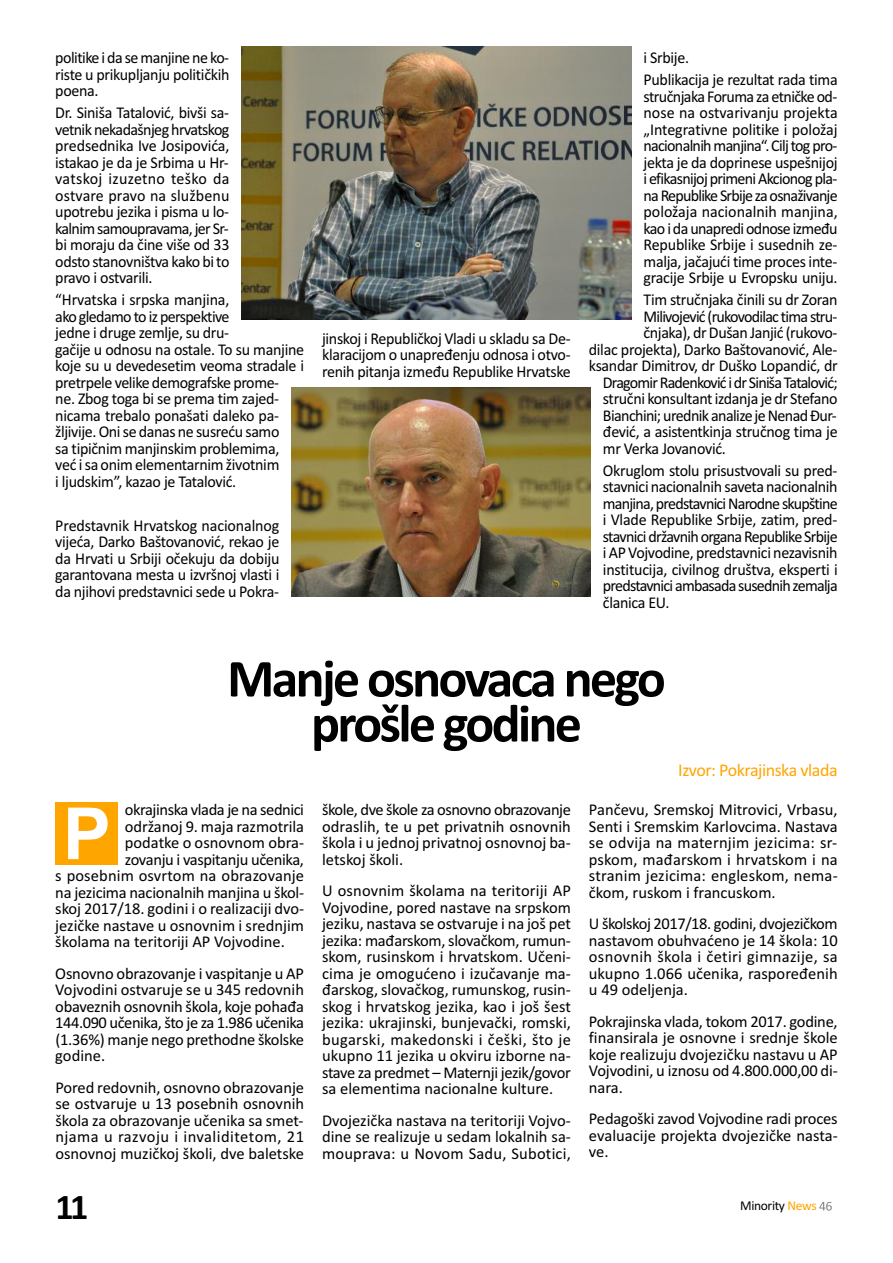
<style>
.page{position:relative;width:893px;height:1263px;background:#fff}
.page>*{position:absolute;margin:0;border:0;box-sizing:border-box;transform-origin:0 0}
.t1{font:700 72px "Arial";color:#fff}
.t2{font:700 54px/45px "Calibri";letter-spacing:-.05em;color:#000;text-align:center}
.t3{font:700 36px "Calibri";color:#000}
.t4{font:18px "Calibri";letter-spacing:-.025em;color:#ffa500}
.t5{font:16.5px/16.5px "Calibri";letter-spacing:-.02em;color:#000;text-align:justify}
.t6{font:16.5px "Calibri";color:#000}
.t7{font:16.5px "Calibri";letter-spacing:-.05em;color:#000}
.t8{font:16.5px "Calibri";letter-spacing:-.045em;color:#000}
.t9{font:16.5px "Calibri";letter-spacing:.005em;color:#000}
.t10{font:13.5px "Calibri";letter-spacing:-.025em;color:#000}
.s1{color:#ffa500}
</style>
<div class="page">
<svg style="left:819px;top:1202px;width:13px;height:8px"></svg>
<div style="left:55px;top:802px;width:62px;height:63px;background:#ffa500"></div>
<img style="left:241px;top:46px;width:390px;height:273px">
<img style="left:291px;top:387px;width:300px;height:210px">
<p class="t5" style="left:55px;top:49px;width:176px">politike i da se manjine ne ko&shy;riste u prikupljanju političkih poena.</p>
<p class="t5" style="left:55px;top:104px;width:176px">Dr. Siniša Tatalović, bivši sa&shy;vetnik nekadašnjeg hrvatskog predsednika Ive Josipovića, istakao je da je Srbima u Hr&shy;vatskoj izuzetno teško da ostvare pravo na službenu upotrebu jezika i pisma u lo&shy;kalnim samoupravama, jer Sr&shy;bi moraju da čine više od 33 odsto stanovništva kako bi to pravo i ostvarili.</p>
<p class="t5" style="left:55px;top:291px;width:250px;text-align:left">“Hrvatska i srpska manjina,<br>ako gledamo to iz perspektive<br>jedne i druge zemlje, su dru-<br>gačije u odnosu na ostale. To su manjine koje su u devedesetim veoma stradale i pretrpele velike demografske prome-<br>ne. Zbog toga bi se prema tim zajed&shy;nicama trebalo ponašati daleko pa&shy;žljivije. Oni se danas ne susreću samo<br>sa tipičnim manjinskim problemima, već i sa onim elementarnim životnim<br>i ljudskim”, kazao je Tatalović.</p>
<p class="t5" style="left:55px;top:517px;width:226px">Predstavnik Hrvatskog nacionalnog vijeća, Darko Baštovanović, rekao je da Hrvati u Srbiji očekuju da dobiju garantovana mesta u izvršnoj vlasti i da njihovi predstavnici sede u Pokra-</p>
<p class="t5" style="left:322px;top:330px;width:250px">jinskoj i Republičkoj Vladi u skladu sa De&shy;klaracijom o unapređenju odnosa i otvo&shy;renih pitanja između Republike Hrvatske</p>
<p class="t5" style="left:643px;top:47px;width:196px;line-height:21.9px">i Srbije.<br>Publikacija je rezultat rada tima</p>
<p class="t5" style="left:643px;top:88px;width:196px">stručnjaka Foruma za etničke od&shy;nose na ostvarivanju projekta „Integrativne politike i položaj nacionalnih manjina“. Cilj tog pro&shy;jekta je da doprinese uspešnijoj i efikasnijoj primeni Akcionog pla&shy;na Republike Srbije za osnaživanje položaja nacionalnih manjina, kao i da unapredi odnose između Republike Srbije i susednih ze&shy;malja, jačajući time proces inte&shy;gracije Srbije u Evropsku uniju.</p>
<p class="t5" style="left:643px;top:291px;width:196px">Tim stručnjaka činili su dr Zoran</p>
<p class="t8" style="left:643px;top:306px;width:195px">Milivojević (rukovodilac tima stru-</p>
<p class="t5" style="left:643px;top:324px;width:195px">čnjaka), dr Dušan Janjić (rukovo-</p>
<p class="t5" style="left:589px;top:341px;width:250px">dilac projekta), Darko Baštovanović, Ale-</p>
<p class="t5" style="left:589px;top:357px;width:250px">ksandar Dimitrov, dr Duško Lopandić, dr</p>
<p class="t7" style="left:603px;top:372px;width:236px">Dragomir Radenković i dr Siniša Tatalović;</p>
<p class="t5" style="left:603px;top:390px;width:236px">stručni konsultant izdanja je dr Stefano</p>
<p class="t5" style="left:603px;top:407px;width:235px">Bianchini; urednik analize je Nenad Đur-</p>
<p class="t5" style="left:603px;top:423px;width:236px">đević, a asistentkinja stručnog tima je</p>
<p class="t5" style="left:603px;top:440px;width:124px">mr Verka Jovanović.</p>
<p class="t5" style="left:603px;top:462px;width:236px">Okruglom stolu prisustvovali su pred&shy;stavnici nacionalnih saveta nacionalnih manjina, predstavnici Narodne skupštine i Vlade Republike Srbije, zatim, pred&shy;stavnici državnih organa Republike Srbije i AP Vojvodine, predstavnici nezavisnih institucija, civilnog društva, eksperti i predstavnici ambasada susednih zemalja članica EU.</p>
<h2 class="t2" style="left:227px;top:655px;width:440px">Manje osnovaca nego prošle godine</h2>
<p class="t4" style="left:678px;top:759px;width:161px">Izvor: Pokrajinska vlada</p>
<p class="t5" style="left:125px;top:801px;width:181px">okrajinska vlada je na sednici</p>
<p class="t5" style="left:125px;top:818px;width:181px">održanoj 9. maja razmotrila</p>
<p class="t6" style="left:125px;top:833px;width:181px">podatke o osnovnom obra-</p>
<p class="t5" style="left:125px;top:851px;width:181px">zovanju i vaspitanju učenika,</p>
<p class="t9" style="left:55px;top:866px;width:250px">s posebnim osvrtom na obrazovanje</p>
<p class="t5" style="left:55px;top:884px;width:250px">na jezicima nacionalnih manjina u škol-</p>
<p class="t6" style="left:55px;top:899px;width:250px">skoj 2017/18. godini i o realizaciji dvo-</p>
<p class="t6" style="left:55px;top:915px;width:250px">jezičke nastave u osnovnim i srednjim</p>
<p class="t6" style="left:55px;top:932px;width:231px">školama na teritoriji AP Vojvodine.</p>
<p class="t5" style="left:55px;top:965px;width:250px">Osnovno obrazovanje i vaspitanje u AP Vojvodini ostvaruje se u 345 redovnih obaveznih osnovnih škola, koje pohađa 144.090 učenika, što je za 1.986 učenika (1.36%) manje nego prethodne školske godine.</p>
<p class="t5" style="left:55px;top:1079px;width:250px">Pored redovnih, osnovno obrazovanje se ostvaruje u 13 posebnih osnovnih škola za obrazovanje učenika sa smet&shy;njama u razvoju i invaliditetom, 21 osnovnoj muzičkoj školi, dve baletske</p>
<h1 class="t1" style="left:63px;top:792px;width:50px">P</h1>
<p class="t5" style="left:322px;top:801px;width:250px">škole, dve škole za osnovno obrazovanje odraslih, te u pet privatnih osnovnih škola i u jednoj privatnoj osnovnoj ba&shy;letskoj školi.</p>
<p class="t5" style="left:322px;top:882px;width:250px">U osnovnim školama na teritoriji AP Vojvodine, pored nastave na srpskom jeziku, nastava se ostvaruje i na još pet jezika: mađarskom, slovačkom, rumun&shy;skom, rusinskom i hrvatskom. Učeni&shy;cima je omogućeno i izučavanje ma&shy;đarskog, slovačkog, rumunskog, rusin&shy;skog i hrvatskog jezika, kao i još šest jezika: ukrajinski, bunjevački, romski, bugarski, makedonski i češki, što je ukupno 11 jezika u okviru izborne na&shy;stave za predmet – Maternji jezik/govor sa elementima nacionalne kulture.</p>
<p class="t5" style="left:322px;top:1112px;width:250px">Dvojezička nastava na teritoriji Vojvo&shy;dine se realizuje u sedam lokalnih sa&shy;mouprava: u Novom Sadu, Subotici,</p>
<p class="t5" style="left:589px;top:801px;width:250px">Pančevu, Sremskoj Mitrovici, Vrbasu, Senti i Sremskim Karlovcima. Nastava se odvija na maternjim jezicima: sr&shy;pskom, mađarskom i hrvatskom i na stranim jezicima: engleskom, nema&shy;čkom, ruskom i francuskom.</p>
<p class="t5" style="left:589px;top:915px;width:250px">U školskoj 2017/18. godini, dvojezičkom nastavom obuhvaćeno je 14 škola: 10 osnovnih škola i četiri gimnazije, sa ukupno 1.066 učenika, raspoređenih u 49 odeljenja.</p>
<p class="t5" style="left:589px;top:1013px;width:250px">Pokrajinska vlada, tokom 2017. godine, finansirala je osnovne i srednje škole koje realizuju dvojezičku nastavu u AP Vojvodini, u iznosu od 4.800.000,00 di&shy;nara.</p>
<p class="t5" style="left:589px;top:1110px;width:250px">Pedagoški zavod Vojvodine radi proces evaluacije projekta dvojezičke nasta&shy;ve.</p>
<h3 class="t3" style="left:55px;top:1185px;width:34px">11</h3>
<p class="t10" style="left:740px;top:1198px;width:78px">Minority <span class="s1">News</span></p>
</div>
